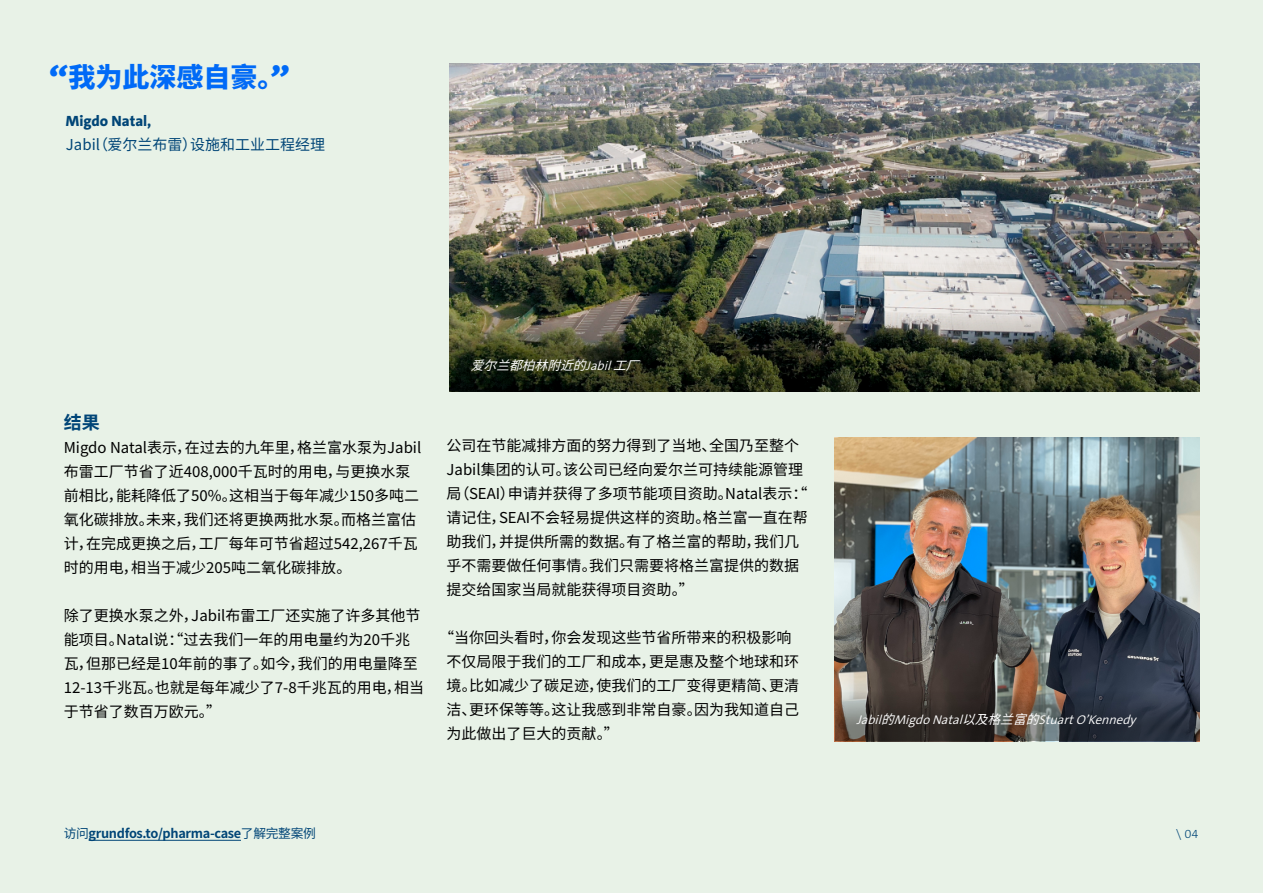
<style>
.page{position:relative;width:1263px;height:893px;background:#e8f2e7}
.page>*{position:absolute;margin:0;border:0;box-sizing:border-box;transform-origin:0 0}
.Quote_Blue{font:900 27px "Noto Sans SC";color:#006af7}
.Body{font:700 18px "Noto Sans SC";color:#004577}
.Body-2{font:15px/24px "Noto Sans SC";color:#000}
.t1{font:15px "Noto Sans SC";color:#004577}
.t2{font:800 15px "Grundfos The Sans";color:#004577}
.Quote_Blue-2{font:italic 300 12.75px "Grundfos The Sans";color:#fff}
.t3{font:700 12.75px "Noto Sans SC";letter-spacing:-.025em;color:#004577}
.Quote_Blue-3{font:italic 12.75px "Noto Sans SC";color:#fff}
.t4{font:300 12px "Grundfos The Sans";color:#004577}
.s1{font-family:"Grundfos The Sans Extd"}
.s2{font-family:"Grundfos The Sans";font-weight:300}
.s3{font-family:"Noto Sans SC";font-weight:400}
.s4{font-weight:400}
</style>
<div class="page">
<img style="left:835px;top:438px;width:364px;height:237px">
<svg style="left:835px;top:675px;width:364px;height:66px;background:#454243"></svg>
<img style="left:449px;top:64px;width:750px;height:221px">
<img style="left:449px;top:285px;width:750px;height:107px">
<hr style="left:89px;top:840px;width:152px;height:1px;background:#004577">
<p class="Quote_Blue" style="left:49px;top:62px;width:243px"><span class="s1">“</span>我为此深感自豪。<span class="s1">”</span></p>
<p class="t2" style="left:66px;top:112px;width:87px">Migdo Natal,</p>
<p class="t1" style="left:66px;top:136px;width:261px">Jabil（爱尔兰布雷）设施和工业工程经理</p>
<p class="Body" style="left:64px;top:412px;width:37px">结果</p>
<p class="Body-2" style="left:64px;top:436px;width:359px">Migdo Natal表示，在过去的九年里，格兰富水泵为Jabil布雷工厂节省了近408,000千瓦时的用电，与更换水泵前相比，能耗降低了50%。这相当于每年减少150多吨二氧化碳排放。未来，我们还将更换两批水泵。而格兰富估计，在完成更换之后，工厂每年可节省超过542,267千瓦时的用电，相当于减少205吨二氧化碳排放。</p>
<p class="Body-2" style="left:64px;top:604px;width:362px">除了更换水泵之外，Jabil布雷工厂还实施了许多其他节能项目。Natal说：“过去我们一年的用电量约为20千兆瓦，但那已经是10年前的事了。如今，我们的用电量降至<br>12-13千兆瓦。也就是每年减少了7-8千兆瓦的用电，相当于节省了数百万欧元。”</p>
<p class="Quote_Blue-3" style="left:471px;top:358px;width:179px">爱尔兰都柏林附近的<span class="s2">J a b i l</span>工厂</p>
<p class="Body-2" style="left:446px;top:434px;width:354px">公司在节能减排方面的努力得到了当地、全国乃至整个</p>
<p class="Body-2" style="left:446px;top:458px;width:363px">Jabil集团的认可。该公司已经向爱尔兰可持续能源管理局（SEAI）申请并获得了多项节能项目资助。Natal表示：“请记住，SEAI不会轻易提供这样的资助。格兰富一直在帮助我们，并提供所需的数据。有了格兰富的帮助，我们几乎不需要做任何事情。我们只需要将格兰富提供的数据提交给国家当局就能获得项目资助。”</p>
<p class="Body-2" style="left:446px;top:626px;width:354px;text-indent:-7px">“当你回头看时，你会发现这些节省所带来的积极影响不仅局限于我们的工厂和成本，更是惠及整个地球和环境。比如减少了碳足迹，使我们的工厂变得更精简、更清洁、更环保等等。这让我感到非常自豪。因为我知道自己为此做出了巨大的贡献。”</p>
<p class="Quote_Blue-2" style="left:856px;top:712px;width:281px">Jabil<span class="s3">的</span>MigdoNatal<span class="s3">以及格兰富的</span>StuartO’Kennedy</p>
<p class="t3" style="left:64px;top:827px;width:254px"><span class="s4">访问</span>grundfos.to/pharma-case<span class="s4">了解完整案例</span></p>
<p class="t4" style="left:1176px;top:827px;width:24px">\ 04</p>
</div>
